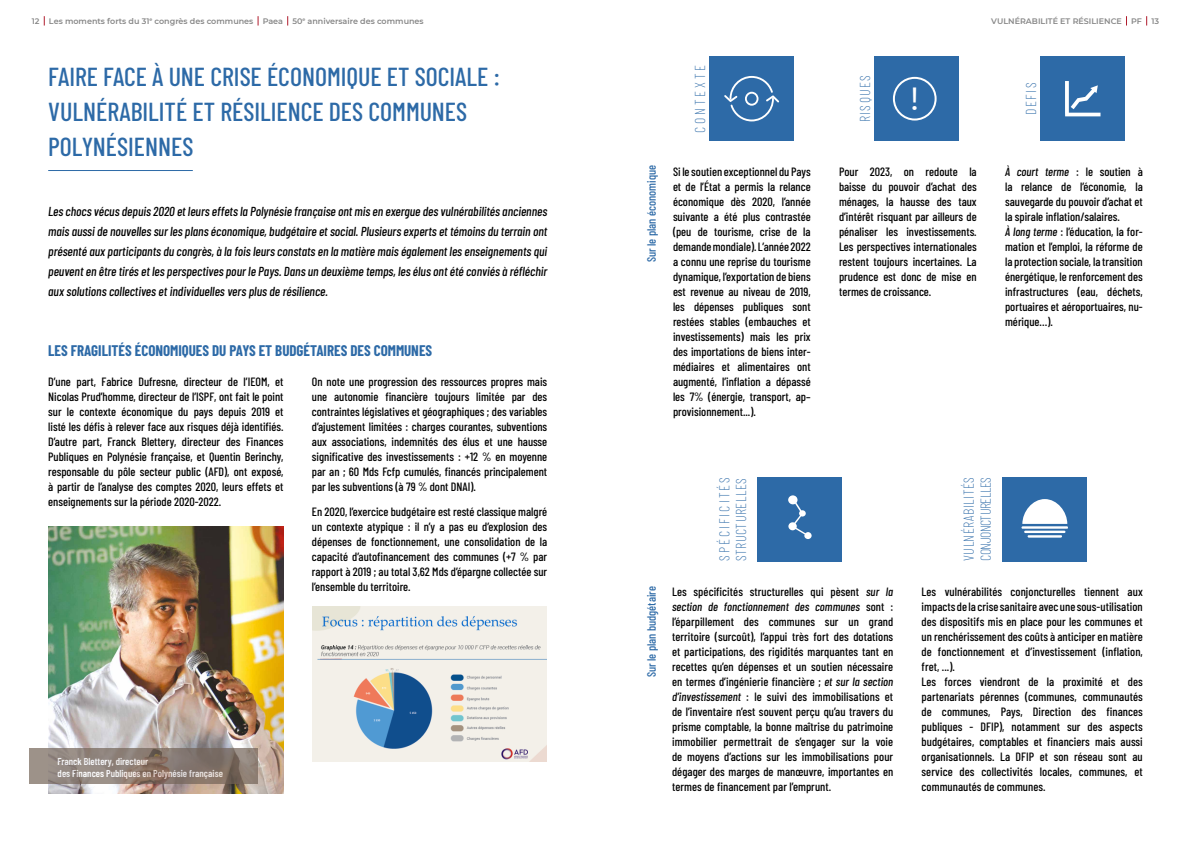
<style>
.page{position:relative;width:1191px;height:842px;background:#fff}
.page>*{position:absolute;margin:0;border:0;box-sizing:border-box;transform-origin:0 0}
.t1{font:500 32px "Barlow Condensed";color:#fff}
.t2{font:500 26px/35px "Barlow Condensed";color:#2d6aa7}
.t3{font:700 15px "Barlow Condensed";color:#2d6aa7}
.t4{font:200 14px/16.8px "Barlow Condensed";letter-spacing:.04em;color:#2d6aa7}
.t5{font:200 14px/16.8px "Barlow Condensed";letter-spacing:-.035em;color:#2d6aa7}
.t6{font:200 14px "Barlow Condensed";letter-spacing:.2em;color:#2d6aa7}
.t7{font:200 14px "Barlow Condensed";letter-spacing:.1em;color:#2d6aa7}
.t8{font:italic 500 13px/20px "Barlow Condensed";color:#000;text-align:justify}
.t9{font:500 12px/15px "Barlow Condensed";color:#000;text-align:justify}
.t10{font:500 12px "Barlow Condensed";color:#2d6aa7}
.t11{font:600 10px/12px "Barlow Condensed";color:#fff}
.t12{font:600 8px "Montserrat";color:#878787}
.s1{font-style:italic}
</style>
<div class="page">
<hr style="left:48px;top:170px;width:145px;height:1px;background:#2d6aa7">
<div style="left:758px;top:477px;width:84px;height:84px;background:#2d6aa7"></div>
<div style="left:1002px;top:477px;width:84px;height:84px;background:#2d6aa7"></div>
<div style="left:709px;top:57px;width:84px;height:84px;background:#2d6aa7"></div>
<svg style="left:724px;top:76px;width:55px;height:45px"></svg>
<div style="left:875px;top:57px;width:84px;height:84px;background:#2d6aa7"></div>
<div style="left:893px;top:77px;width:43px;height:44px;border:2px solid #fff;border-radius:50%"></div>
<div style="left:1040px;top:57px;width:84px;height:84px;background:#2d6aa7"></div>
<svg style="left:1065px;top:81px;width:35px;height:35px"></svg>
<svg style="left:788px;top:495px;width:23px;height:44px"></svg>
<svg style="left:1021px;top:499px;width:47px;height:39px"></svg>
<img style="left:312px;top:606px;width:235px;height:155px">
<img style="left:48px;top:526px;width:235px;height:268px">
<svg style="left:29px;top:749px;width:229px;height:35px;background:#8a7c73"></svg>
<p class="t12" style="left:32px;top:15px;width:393px">12 Les moments forts du 31<sup>e</sup> congrès des communes Paea 50<sup>e</sup> anniversaire des communes</p>
<p class="t12" style="left:991px;top:15px;width:169px">VULNÉRABILITÉ ET RÉSILIENCE PF 13</p>
<h2 class="t2" style="left:48px;top:57px;width:453px">FAIRE FACE À UNE CRISE ÉCONOMIQUE ET SOCIALE :<br>VULNÉRABILITÉ ET RÉSILIENCE DES COMMUNES<br>POLYNÉSIENNES</h2>
<p class="t6" style="left:690px;top:133px;width:69px;rotate:-90deg">CONTEXTE</p>
<p class="t7" style="left:855px;top:122px;width:49px;rotate:-90deg">RISQUES</p>
<h1 class="t1" style="left:910px;top:75px;width:10px">!</h1>
<p class="t4" style="left:1021px;top:115px;width:33px;rotate:-90deg">DEFIS</p>
<p class="t8" style="left:48px;top:200px;width:500px">Les chocs vécus depuis 2020 et leurs effets la Polynésie française ont mis en exergue des vulnérabilités anciennes mais aussi de nouvelles sur les plans économique, budgétaire et social. Plusieurs experts et témoins du terrain ont présenté aux participants du congrès, à la fois leurs constats en la matière mais également les enseignements qui peuvent en être tirés et les perspectives pour le Pays. Dans un deuxième temps, les élus ont été conviés à réfléchir aux solutions collectives et individuelles vers plus de résilience.</p>
<p class="t3" style="left:48px;top:340px;width:385px">LES FRAGILITÉS ÉCONOMIQUES DU PAYS ET BUDGÉTAIRES DES COMMUNES</p>
<p class="t9" style="left:48px;top:373px;width:237px">D’une part, Fabrice Dufresne, directeur de l’IEOM, et Nicolas Prud’homme, directeur de l’ISPF, ont fait le point sur le contexte économique du pays depuis 2019 et listé les défis à relever face aux risques déjà identifiés.<br>D’autre part, Franck Blettery, directeur des Finances Publiques en Polynésie française, et Quentin Berinchy, responsable du pôle secteur public (AFD), ont exposé, à partir de l’analyse des comptes 2020, leurs effets et enseignements sur la période 2020-2022.</p>
<p class="t9" style="left:312px;top:373px;width:237px">On note une progression des ressources propres mais une autonomie financière toujours limitée par des contraintes législatives et géographiques ; des variables d’ajustement limitées : charges courantes, subventions aux associations, indemnités des élus et une hausse significative des investissements : +12 % en moyenne par an ; 60 Mds Fcfp cumulés, financés principalement par les subventions (à 79 % dont DNAI).</p>
<p class="t9" style="left:312px;top:503px;width:237px">En 2020, l’exercice budgétaire est resté classique malgré un contexte atypique : il n’y a pas eu d’explosion des dépenses de fonctionnement, une consolidation de la capacité d’autofinancement des communes (+7 % par rapport à 2019 ; au total 3,62 Mds d’épargne collectée sur l’ensemble du territoire.</p>
<p class="t11" style="left:58px;top:755px;width:167px">Franck Blettery, directeur<br>des Finances Publiques en Polynésie française</p>
<p class="t10" style="left:643px;top:262px;width:99px;rotate:-90deg">Sur le plan économique</p>
<p class="t9" style="left:673px;top:163px;width:139px">Si le soutien exceptionnel du Pays et de l’État a permis la relance économique dès 2020, l’année suivante a été plus contrastée (peu de tourisme, crise de la demande mondiale). L’année 2022 a connu une reprise du tourisme dynamique, l’exportation de biens est revenue au niveau de 2019, les dépenses publiques sont restées stables (embauches et investissements) mais les prix des importations de biens inter&shy;médiaires et alimentaires ont augmenté, l’inflation a dépassé les 7% (énergie, transport, ap– provisionnement...).</p>
<p class="t9" style="left:839px;top:163px;width:139px">Pour 2023, on redoute la baisse du pouvoir d’achat des ménages, la hausse des taux d’intérêt risquant par ailleurs de pénaliser les investissements.<br>Les perspectives internationales restent toujours incertaines. La prudence est donc de mise en termes de croissance.</p>
<p class="t9" style="left:1005px;top:163px;width:139px;text-align:left"><span class="s1">À court terme</span> : le soutien à la relance de l’économie, la sauvegarde du pouvoir d’achat et la spirale inflation/salaires.<br><span class="s1">À long terme</span> : l’éducation, la for&shy;mation et l’emploi, la réforme de la protection sociale, la transition énergétique, le renforcement des infrastructures (eau, déchets, portuaires et aéroportuaires, nu&shy;mérique…).</p>
<p class="t10" style="left:643px;top:677px;width:93px;rotate:-90deg">Sur le plan budgétaire</p>
<p class="t4" style="left:715px;top:561px;width:86px;rotate:-90deg">SPÉCIFICITÉS<br>STRUCTURELLES</p>
<p class="t5" style="left:959px;top:561px;width:85px;rotate:-90deg">VULNÉRABILITÉS<br>CONJONCTURELLES</p>
<p class="t9" style="left:672px;top:583px;width:223px">Les spécificités structurelles qui pèsent <span class="s1">sur la section de fonctionnement des communes</span> sont : l’éparpillement des communes sur un grand territoire (surcoût), l’appui très fort des dotations et participations, des rigidités marquantes tant en recettes qu’en dépenses et un soutien nécessaire en termes d’ingénierie financière ; <span class="s1">et sur la section d’investissement</span> : le suivi des immobilisations et de l’inventaire n’est souvent perçu qu’au travers du prisme comptable, la bonne maîtrise du patrimoine immobilier permettrait de s’engager sur la voie de moyens d’actions sur les immobilisations pour dégager des marges de manœuvre, importantes en termes de financement par l’emprunt.</p>
<p class="t9" style="left:921px;top:583px;width:223px;text-align:left">Les vulnérabilités conjoncturelles tiennent aux impacts de la crise sanitaire avec une sous-utilisation des dispositifs mis en place pour les communes et un renchérissement des coûts à anticiper en matière de fonctionnement et d’investissement (inflation, fret, ...).<br>Les forces viendront de la proximité et des partenariats pérennes (communes, communautés de communes, Pays, Direction des finances publiques - DFIP), notamment sur des aspects budgétaires, comptables et financiers mais aussi organisationnels. La DFIP et son réseau sont au service des collectivités locales, communes, et communautés de communes.</p>
</div>
